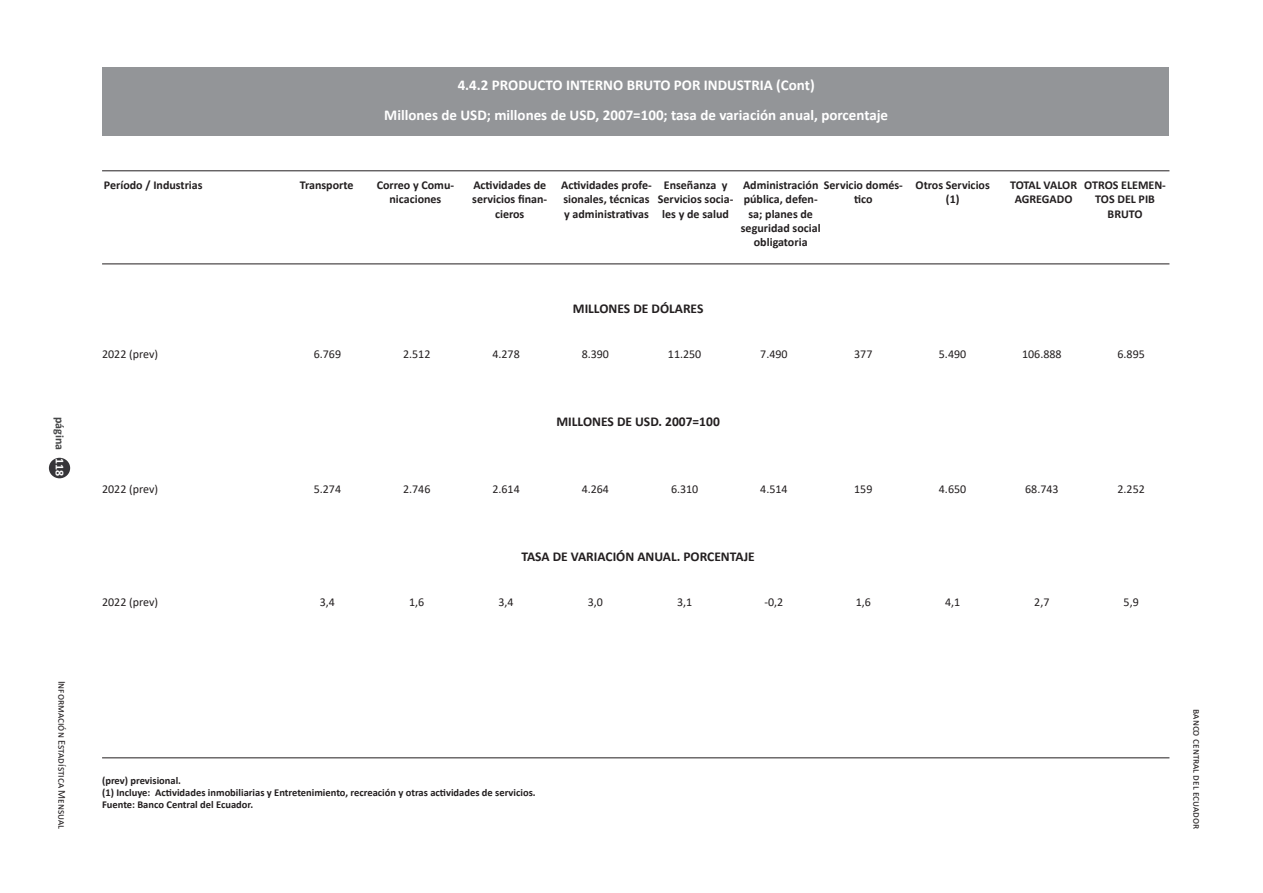
<style>
.page{position:relative;width:1263px;height:893px;background:#fff}
.page>*{position:absolute;margin:0;border:0;box-sizing:border-box;transform-origin:0 0}
.t1{font:700 15px/30px "Calibri";color:#fff;text-align:center}
.t2{font:700 13.5px "Calibri";color:#231f20}
.t3{font:700 12px/14.4px "Calibri";color:#231f20;text-align:center}
.t4{font:12px "Calibri";color:#231f20}
.t5{font:700 12px "Calibri";color:#454647}
.t6{font:700 10.5px/12px "Calibri";color:#231f20}
.t7{font:10.5px "Calibri";color:#231f20}
.s1{color:#fff}
</style>
<div class="page">
<div style="left:49px;top:458px;width:21px;height:20px;background:#363539;border-radius:50%"></div>
<hr style="left:102px;top:264px;width:1067px;height:1px;background:#231f20">
<hr style="left:102px;top:757px;width:1067px;height:1px;background:#231f20">
<div style="left:102px;top:68px;width:1067px;height:68px;background:#939598"></div>
<hr style="left:102px;top:170px;width:1067px;height:1px;background:#231f20">
<p class="t5" style="left:68px;top:417px;width:61px;rotate:90deg">página <span class="s1">118</span></p>
<p class="t7" style="left:69px;top:681px;width:150px;rotate:90deg">Información Estadística Mensual</p>
<p class="t1" style="left:384px;top:70px;width:505px">4.4.2 PRODUCTO INTERNO BRUTO POR INDUSTRIA (Cont)<br>Millones de USD; millones de USD, 2007=100; tasa de variación anual, porcentaje</p>
<p class="t3" style="left:104px;top:177px;width:100px">Período / Industrias</p>
<p class="t3" style="left:377px;top:177px;width:79px">Correo y Comu&shy;nicaciones</p>
<p class="t3" style="left:561px;top:177px;width:92px;text-align:left">Actividades profe&shy;sionales, técnicas y administrativas</p>
<p class="t3" style="left:658px;top:177px;width:77px">Enseñanza y<br>Servicios socia&shy;les y de salud</p>
<p class="t3" style="left:741px;top:177px;width:81px">Administración pública, defen&shy;sa; planes de seguridad social obligatoria</p>
<p class="t3" style="left:824px;top:177px;width:80px">Servicio domés&shy;tico</p>
<p class="t3" style="left:1010px;top:177px;width:68px">TOTAL VALOR<br>AGREGADO</p>
<p class="t3" style="left:472px;top:177px;width:76px">Actividades de servicios finan&shy;cieros</p>
<p class="t3" style="left:1084px;top:177px;width:83px">OTROS ELEMEN-<br>TOS DEL PIB<br>BRUTO</p>
<p class="t3" style="left:915px;top:177px;width:76px">Otros Servicios (1)</p>
<p class="t3" style="left:300px;top:177px;width:55px">Transporte</p>
<p class="t2" style="left:573px;top:299px;width:132px">MILLONES DE DÓLARES</p>
<p class="t4" style="left:102px;top:346px;width:57px">2022 (prev)</p>
<p class="t4" style="left:314px;top:346px;width:29px">6.769</p>
<p class="t4" style="left:403px;top:346px;width:29px">2.512</p>
<p class="t4" style="left:492px;top:346px;width:29px">4.278</p>
<p class="t4" style="left:582px;top:346px;width:29px">8.390</p>
<p class="t4" style="left:668px;top:346px;width:35px">11.250</p>
<p class="t4" style="left:760px;top:346px;width:29px">7.490</p>
<p class="t4" style="left:854px;top:346px;width:20px">377</p>
<p class="t4" style="left:939px;top:346px;width:29px">5.490</p>
<p class="t4" style="left:1022px;top:346px;width:41px">106.888</p>
<p class="t4" style="left:1117px;top:346px;width:29px">6.895</p>
<p class="t2" style="left:556px;top:412px;width:165px">MILLONES DE USD. 2007=100</p>
<p class="t4" style="left:102px;top:481px;width:57px">2022 (prev)</p>
<p class="t4" style="left:314px;top:481px;width:29px">5.274</p>
<p class="t4" style="left:403px;top:481px;width:29px">2.746</p>
<p class="t4" style="left:492px;top:481px;width:29px">2.614</p>
<p class="t4" style="left:582px;top:481px;width:29px">4.264</p>
<p class="t4" style="left:671px;top:481px;width:29px">6.310</p>
<p class="t4" style="left:760px;top:481px;width:29px">4.514</p>
<p class="t4" style="left:854px;top:481px;width:20px">159</p>
<p class="t4" style="left:939px;top:481px;width:29px">4.650</p>
<p class="t4" style="left:1025px;top:481px;width:35px">68.743</p>
<p class="t4" style="left:1117px;top:481px;width:29px">2.252</p>
<p class="t2" style="left:521px;top:547px;width:235px">TASA DE VARIACIÓN ANUAL. PORCENTAJE</p>
<p class="t4" style="left:102px;top:593px;width:57px">2022 (prev)</p>
<p class="t4" style="left:320px;top:593px;width:17px">3,4</p>
<p class="t4" style="left:409px;top:593px;width:17px">1,6</p>
<p class="t4" style="left:498px;top:593px;width:17px">3,4</p>
<p class="t4" style="left:588px;top:593px;width:17px">3,0</p>
<p class="t4" style="left:677px;top:593px;width:17px">3,1</p>
<p class="t4" style="left:764px;top:593px;width:20px">-0,2</p>
<p class="t4" style="left:856px;top:593px;width:17px">1,6</p>
<p class="t4" style="left:945px;top:593px;width:17px">4,1</p>
<p class="t4" style="left:1034px;top:593px;width:17px">2,7</p>
<p class="t4" style="left:1123px;top:593px;width:17px">5,9</p>
<p class="t6" style="left:102px;top:774px;width:435px">(prev) previsional.<br>(1) Incluye: Actividades inmobiliarias y Entretenimiento, recreación y otras actividades de servicios.<br>Fuente: Banco Central del Ecuador.</p>
<p class="t7" style="left:1204px;top:709px;width:121px;rotate:90deg">banco central del ecuador</p>
</div>
